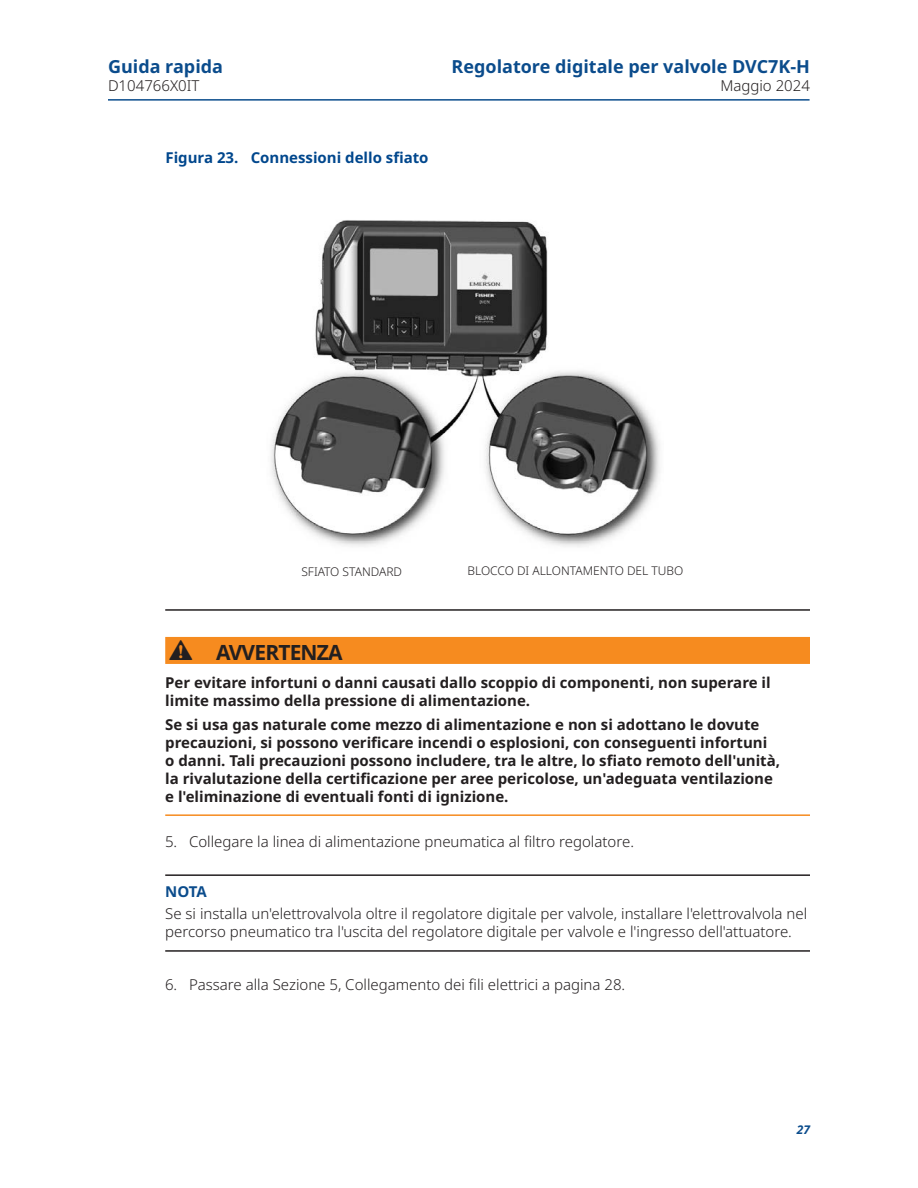
<style>
.page{position:relative;width:918px;height:1188px;background:#fff}
.page>*{position:absolute;margin:0;border:0;box-sizing:border-box;transform-origin:0 0}
.t1{font:700 21px "Noto Sans";letter-spacing:-.04em;color:#231f20}
._07_MP_Manual_document_type_right_aligned{font:700 18px "Noto Sans";color:#0b4c8c}
._06_Warning_text{font:700 15px/18px "Noto Sans";color:#231f20}
._06_Important___Tip_Text{font:300 15px/18px "Noto Sans";color:#231f20}
.t2{font:700 15px "Noto Sans";color:#01478d}
._07_MP_Date_right_aligned{font:300 15px "Noto Sans";color:#231f20}
._06_Important___Tip{font:700 15px "Noto Sans";color:#0b4c8c}
._03_Figure_call_outs{font:300 12px "Noto Sans";color:#231f20}
.t3{font:italic 700 12px "Noto Sans";color:#0b4c8c}
</style>
<div class="page">
<hr style="left:108px;top:99px;width:702px;height:2px;background:#0b4c8c">
<hr style="left:165px;top:609px;width:645px;height:2px;background:#231f20">
<div style="left:165px;top:637px;width:645px;height:27px;background:#f68b1f"></div>
<hr style="left:165px;top:814px;width:645px;height:2px;background:#f68b1f">
<hr style="left:165px;top:874px;width:645px;height:2px;background:#231f20">
<hr style="left:165px;top:950px;width:645px;height:2px;background:#231f20">
<img style="left:271px;top:220px;width:389px;height:327px">
<p class="_07_MP_Manual_document_type_right_aligned" style="left:108px;top:56px;width:117px">Guida rapida</p>
<p class="_06_Important___Tip_Text" style="left:108px;top:77px;width:93px">D104766X0IT</p>
<p class="t2" style="left:165px;top:150px;width:265px">Figura 23. Connessioni dello sfiato</p>
<p class="_07_MP_Manual_document_type_right_aligned" style="left:452px;top:56px;width:360px">Regolatore digitale per valvole DVC7K-H</p>
<p class="_07_MP_Date_right_aligned" style="left:720px;top:77px;width:91px">Maggio 2024</p>
<p class="_03_Figure_call_outs" style="left:301px;top:564px;width:102px">SFIATO STANDARD</p>
<p class="_03_Figure_call_outs" style="left:468px;top:564px;width:217px">BLOCCO DI ALLONTAMENTO DEL TUBO</p>
<p class="t1" style="left:216px;top:640px;width:128px">AVVERTENZA</p>
<p class="_06_Warning_text" style="left:165px;top:674px;width:607px">Per evitare infortuni o danni causati dallo scoppio di componenti, non superare il limite massimo della pressione di alimentazione.</p>
<p class="_06_Warning_text" style="left:165px;top:716px;width:616px">Se si usa gas naturale come mezzo di alimentazione e non si adottano le dovute precauzioni, si possono verificare incendi o esplosioni, con conseguenti infortuni o danni. Tali precauzioni possono includere, tra le altre, lo sfiato remoto dell'unità, la rivalutazione della certificazione per aree pericolose, un'adeguata ventilazione e l'eliminazione di eventuali fonti di ignizione.</p>
<p class="_06_Important___Tip_Text" style="left:165px;top:833px;width:470px">5. Collegare la linea di alimentazione pneumatica al filtro regolatore.</p>
<p class="_06_Important___Tip" style="left:165px;top:883px;width:43px">NOTA</p>
<p class="_06_Important___Tip_Text" style="left:165px;top:905px;width:643px">Se si installa un'elettrovalvola oltre il regolatore digitale per valvole, installare l'elettrovalvola nel percorso pneumatico tra l'uscita del regolatore digitale per valvole e l'ingresso dell'attuatore.</p>
<p class="_06_Important___Tip_Text" style="left:165px;top:976px;width:462px">6. Passare alla Sezione 5, Collegamento dei fili elettrici a pagina 28.</p>
<p class="t3" style="left:797px;top:1121px;width:15px">27</p>
</div>
